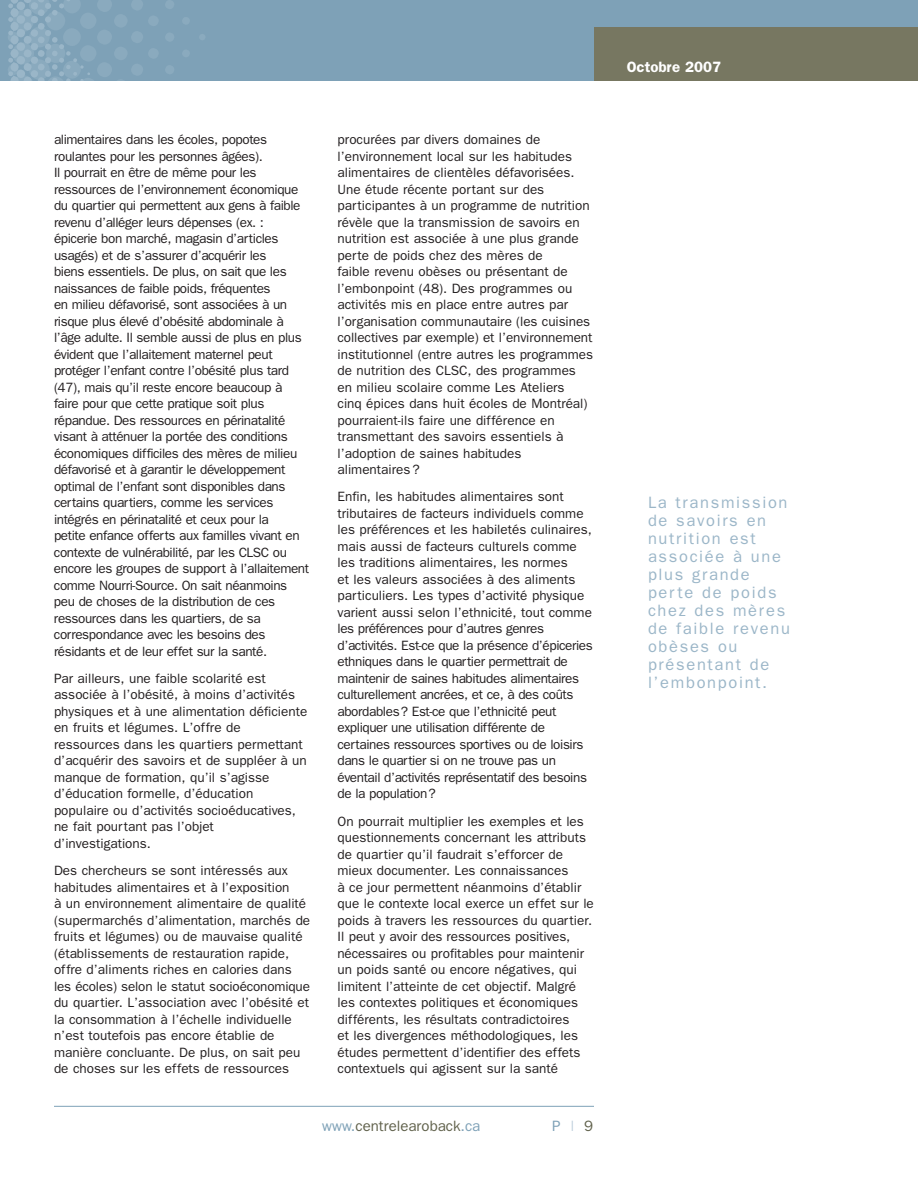
<style>
.page{position:relative;width:918px;height:1188px;background:#fff}
.page>*{position:absolute;margin:0;border:0;box-sizing:border-box;transform-origin:0 0}
.t1{font:16.5px/18px "Franklin Gothic";letter-spacing:.1em;color:#9bb6c8}
.t2{font:15px "Franklin Gothic";color:#60614b}
.t3{font:600 15px "Franklin Gothic";color:#fff}
.t4{font:15px "Franklin Gothic";color:#7ea1b7}
.t5{font:13.5px/16.5px "Franklin Gothic";color:#231f20}
.t6{font:13.5px/16.5px "Franklin Gothic";letter-spacing:-.03em;color:#231f20}
.s1{color:#7ea1b7}
.s2{color:#b7cad8}
.s3{color:#60614b}
</style>
<div class="page">
<div style="left:0;top:0;width:918px;height:81px;background:#7ea1b7"></div>
<hr style="left:54px;top:1106px;width:540px;height:1px;background:#7ea1b7">
<svg style="left:200px;top:34px;width:5px;height:6px"></svg>
<div style="left:594px;top:27px;width:324px;height:54px;background:#777761"></div>
<svg style="left:8px;top:0;width:182px;height:81px"></svg>
<p class="t6" style="left:54px;top:131px;width:257px">alimentaires dans les écoles, popotes roulantes pour les personnes âgées).<br>Il pourrait en être de même pour les ressources de l’environnement économique du quartier qui permettent aux gens à faible revenu d’alléger leurs dépenses (ex. : épicerie bon marché, magasin d’articles usagés) et de s’assurer d’acquérir les<br>biens essentiels. De plus, on sait que les naissances de faible poids, fréquentes<br>en milieu défavorisé, sont associées à un risque plus élevé d’obésité abdominale à l’âge adulte. Il semble aussi de plus en plus évident que l’allaitement maternel peut protéger l’enfant contre l’obésité plus tard (47), mais qu’il reste encore beaucoup à faire pour que cette pratique soit plus répandue. Des ressources en périnatalité visant à atténuer la portée des conditions économiques difficiles des mères de milieu défavorisé et à garantir le développement optimal de l’enfant sont disponibles dans certains quartiers, comme les services intégrés en périnatalité et ceux pour la<br>petite enfance offerts aux familles vivant en contexte de vulnérabilité, par les CLSC ou encore les groupes de support à l’allaitement comme Nourri-Source. On sait néanmoins peu de choses de la distribution de ces ressources dans les quartiers, de sa correspondance avec les besoins des résidants et de leur effet sur la santé.</p>
<p class="t5" style="left:54px;top:670px;width:255px">Par ailleurs, une faible scolarité est associée à l’obésité, à moins d’activités physiques et à une alimentation déficiente en fruits et légumes. L’offre de ressources dans les quartiers permettant d’acquérir des savoirs et de suppléer à un manque de formation, qu’il s’agisse d’éducation formelle, d’éducation populaire ou d’activités socioéducatives, ne fait pourtant pas l’objet d’investigations.</p>
<p class="t5" style="left:54px;top:862px;width:258px">Des chercheurs se sont intéressés aux habitudes alimentaires et à l’exposition<br>à un environnement alimentaire de qualité (supermarchés d’alimentation, marchés de fruits et légumes) ou de mauvaise qualité (établissements de restauration rapide, offre d’aliments riches en calories dans les écoles) selon le statut socioéconomique du quartier. L’association avec l’obésité et la consommation à l’échelle individuelle n’est toutefois pas encore établie de manière concluante. De plus, on sait peu de choses sur les effets de ressources</p>
<p class="t5" style="left:338px;top:131px;width:257px">procurées par divers domaines de l’environnement local sur les habitudes alimentaires de clientèles défavorisées.<br>Une étude récente portant sur des participantes à un programme de nutrition révèle que la transmission de savoirs en nutrition est associée à une plus grande perte de poids chez des mères de<br>faible revenu obèses ou présentant de l’embonpoint (48). Des programmes ou activités mis en place entre autres par l’organisation communautaire (les cuisines collectives par exemple) et l’environnement institutionnel (entre autres les programmes de nutrition des CLSC, des programmes en milieu scolaire comme Les Ateliers<br>cinq épices dans huit écoles de Montréal) pourraient-ils faire une différence en transmettant des savoirs essentiels à l’adoption de saines habitudes alimentaires ?</p>
<p class="t6" style="left:338px;top:488px;width:257px">Enfin, les habitudes alimentaires sont tributaires de facteurs individuels comme les préférences et les habiletés culinaires, mais aussi de facteurs culturels comme les traditions alimentaires, les normes<br>et les valeurs associées à des aliments particuliers. Les types d’activité physique varient aussi selon l’ethnicité, tout comme les préférences pour d’autres genres d’activités. Est-ce que la présence d’épiceries ethniques dans le quartier permettrait de maintenir de saines habitudes alimentaires culturellement ancrées, et ce, à des coûts abordables? Est-ce que l’ethnicité peut expliquer une utilisation différente de certaines ressources sportives ou de loisirs dans le quartier si on ne trouve pas un éventail d’activités représentatif des besoins de la population?</p>
<p class="t5" style="left:338px;top:813px;width:258px">On pourrait multiplier les exemples et les questionnements concernant les attributs de quartier qu’il faudrait s’efforcer de mieux documenter. Les connaissances<br>à ce jour permettent néanmoins d’établir que le contexte local exerce un effet sur le poids à travers les ressources du quartier.<br>Il peut y avoir des ressources positives, nécessaires ou profitables pour maintenir un poids santé ou encore négatives, qui limitent l’atteinte de cet objectif. Malgré les contextes politiques et économiques différents, les résultats contradictoires<br>et les divergences méthodologiques, les études permettent d’identifier des effets contextuels qui agissent sur la santé</p>
<p class="t2" style="left:322px;top:1117px;width:160px"><span class="s1">www.</span>centrelearoback<span class="s1">.ca</span></p>
<p class="t4" style="left:552px;top:1117px;width:43px">P <span class="s2">|</span> <span class="s3">9</span></p>
<p class="t3" style="left:627px;top:58px;width:96px">Octobre 2007</p>
<p class="t1" style="left:648px;top:494px;width:143px">La transmission de savoirs en nutrition est associée à une plus grande perte de poids chez des mères de faible revenu obèses ou présentant de l’embonpoint.</p>
</div>
